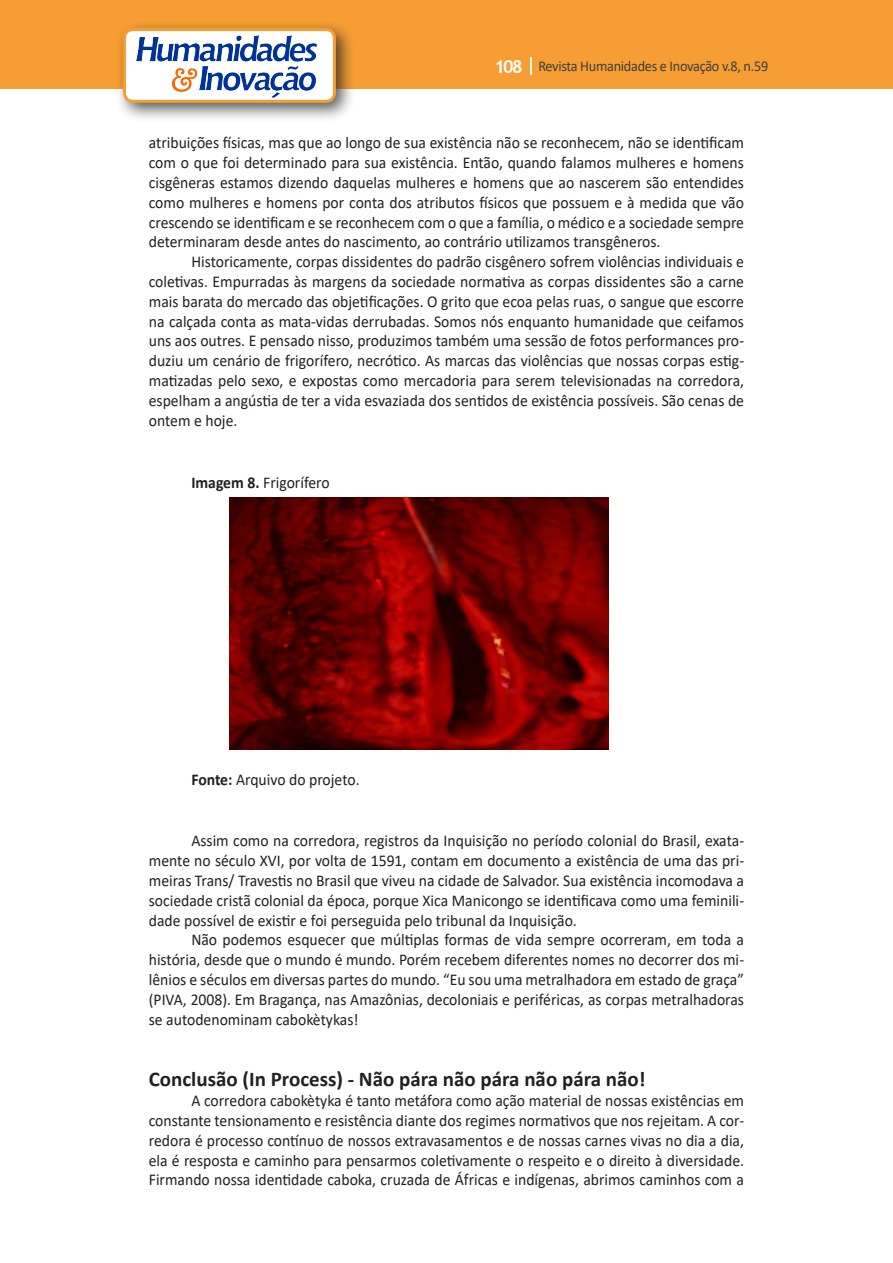
<style>
.page{position:relative;width:893px;height:1263px;background:#fff}
.page>*{position:absolute;margin:0;border:0;box-sizing:border-box;transform-origin:0 0}
.Titulo_2{font:700 21px "Calibri";color:#231f20}
.Texto{font:16.5px/19.8px "Calibri";color:#231f20;text-align:justify;scale:.95 1}
.t1{font:15px "Calibri";letter-spacing:-.02em;color:#3e3e3f;scale:.95 1}
.s1{font-family:"Trebuchet MS";font-weight:700;font-size:18px;color:#fff}
.s2{font-weight:700}
</style>
<div class="page">
<div style="left:0;top:0;width:893px;height:88px;background:#f69e34"></div>
<svg style="left:530px;top:57px;width:2px;height:18px"></svg>
<div style="left:115px;top:20px;width:241px;height:103px;background:#231f20;opacity:.75"></div>
<div style="left:125px;top:30px;width:209px;height:71px;background:#fff;border-radius:9px"></div>
<div style="left:123px;top:28px;width:213px;height:75px;border:3px solid #f69e34;border-radius:9px"></div>
<img style="left:136px;top:36px;width:181px;height:61px">
<img style="left:229px;top:497px;width:380px;height:252px">
<p class="t1" style="left:495px;top:56px;width:290px"><span class="s1">108</span> Revista Humanidades e Inovação v.8, n.59</p>
<p class="Texto" style="left:149px;top:133px;width:628px">atribuições físicas, mas que ao longo de sua existência não se reconhecem, não se identificam com o que foi determinado para sua existência. Então, quando falamos mulheres e homens cisgêneras estamos dizendo daquelas mulheres e homens que ao nascerem são entendides como mulheres e homens por conta dos atributos físicos que possuem e à medida que vão crescendo se identificam e se reconhecem com o que a família, o médico e a sociedade sempre determinaram desde antes do nascimento, ao contrário utilizamos transgêneros.</p>
<p class="Texto" style="left:149px;top:251px;width:628px;text-indent:43px">Historicamente, corpas dissidentes do padrão cisgênero sofrem violências individuais e coletivas. Empurradas às margens da sociedade normativa as corpas dissidentes são a carne mais barata do mercado das objetificações. O grito que ecoa pelas ruas, o sangue que escorre na calçada conta as mata-vidas derrubadas. Somos nós enquanto humanidade que ceifamos uns aos outres. E pensado nisso, produzimos também uma sessão de fotos performances pro&shy;duziu um cenário de frigorífero, necrótico. As marcas das violências que nossas corpas estig&shy;matizadas pelo sexo, e expostas como mercadoria para serem televisionadas na corredora, espelham a angústia de ter a vida esvaziada dos sentidos de existência possíveis. São cenas de ontem e hoje.</p>
<p class="Texto" style="left:191px;top:472px;width:147px"><span class="s2">Imagem 8.</span> Frigorífero</p>
<p class="Texto" style="left:191px;top:769px;width:179px"><span class="s2">Fonte:</span> Arquivo do projeto.</p>
<p class="Texto" style="left:149px;top:830px;width:628px;text-indent:43px">Assim como na corredora, registros da Inquisição no período colonial do Brasil, exata&shy;mente no século XVI, por volta de 1591, contam em documento a existência de uma das pri&shy;meiras Trans/ Travestis no Brasil que viveu na cidade de Salvador. Sua existência incomodava a sociedade cristã colonial da época, porque Xica Manicongo se identificava como uma feminili&shy;dade possível de existir e foi perseguida pelo tribunal da Inquisição.</p>
<p class="Texto" style="left:149px;top:929px;width:628px;text-indent:43px">Não podemos esquecer que múltiplas formas de vida sempre ocorreram, em toda a história, desde que o mundo é mundo. Porém recebem diferentes nomes no decorrer dos mi&shy;lênios e séculos em diversas partes do mundo. “Eu sou uma metralhadora em estado de graça” (PIVA, 2008). Em Bragança, nas Amazônias, decoloniais e periféricas, as corpas metralhadoras se autodenominam cabokètykas!</p>
<p class="Titulo_2" style="left:149px;top:1064px;width:498px">Conclusão (In Process) - Não pára não pára não pára não!</p>
<p class="Texto" style="left:149px;top:1090px;width:628px;text-indent:43px">A corredora cabokètyka é tanto metáfora como ação material de nossas existências em constante tensionamento e resistência diante dos regimes normativos que nos rejeitam. A cor&shy;redora é processo contínuo de nossos extravasamentos e de nossas carnes vivas no dia a dia, ela é resposta e caminho para pensarmos coletivamente o respeito e o direito à diversidade.<br>Firmando nossa identidade caboka, cruzada de Áfricas e indígenas, abrimos caminhos com a</p>
</div>
